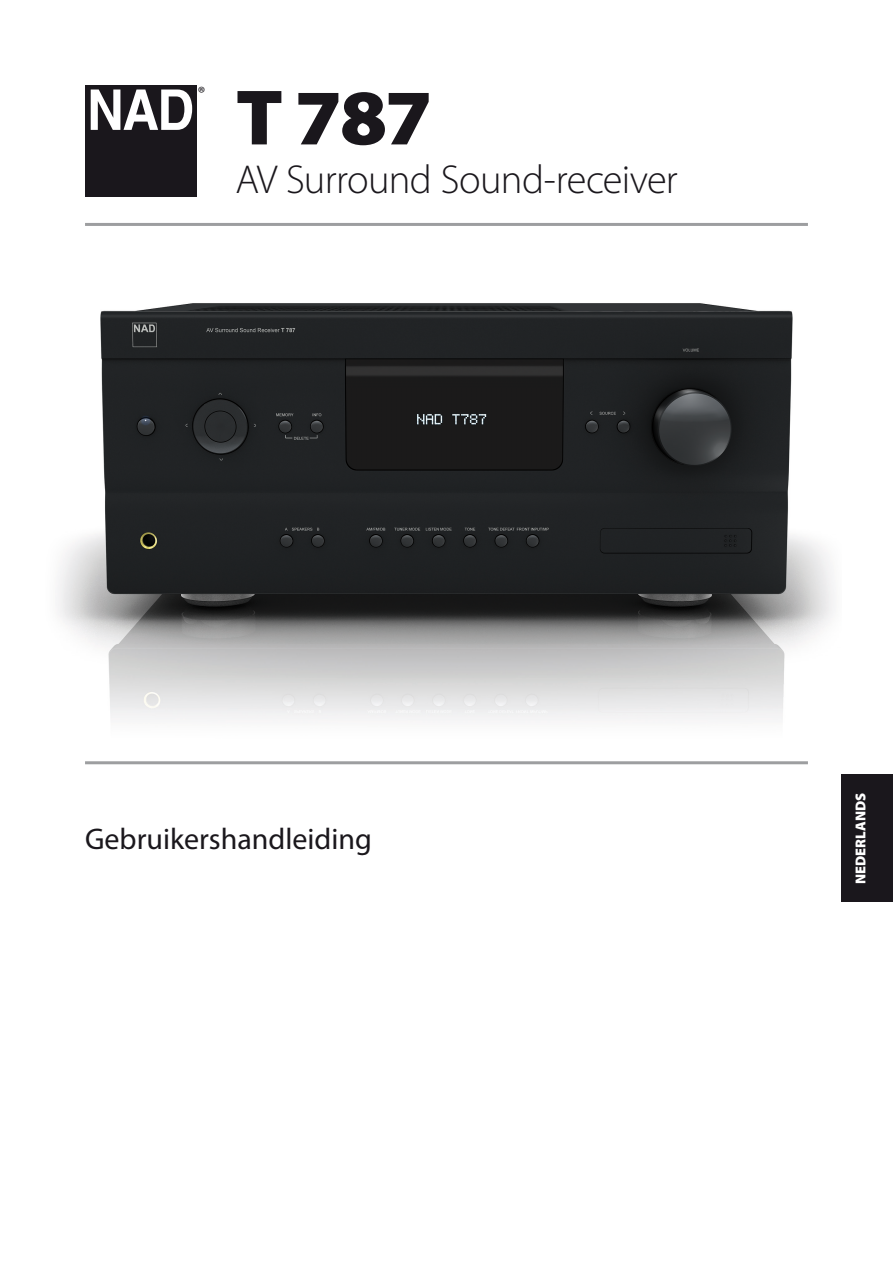
<style>
.page{position:relative;width:893px;height:1263px;background:#fff}
.page>*{position:absolute;margin:0;border:0;box-sizing:border-box;transform-origin:0 0}
.Misc_-_product_numb{font:900 79.2px "Myriad Pro";color:#1a171c;scale:1.05 1}
.Misc_-_product_name{font:300 40.5px "Myriad Pro";letter-spacing:-.02em;color:#1a171c}
.Misc_-_document_tit{font:30px "Myriad Pro";color:#1a171c}
.t1{font:18px "Myriad Pro";color:#1a171c}
.t2{font:900 14.4px "Myriad Pro";color:#fff}
</style>
<div class="page">
<div style="left:842px;top:774px;width:51px;height:128px;background:#1a171c"></div>
<img style="left:58px;top:303px;width:776px;height:417px">
<div style="left:85px;top:85px;width:111px;height:111px;background:#1a171c"></div>
<svg style="left:91px;top:89px;width:101px;height:41px"></svg>
<hr style="left:85px;top:223px;width:723px;height:3px;background:#9d9ea0">
<hr style="left:85px;top:761px;width:723px;height:3px;background:#9d9ea0">
<p class="t1" style="left:198px;top:81px;width:9px">®</p>
<p class="Misc_-_product_numb" style="left:236px;top:65px;width:189px">T 787</p>
<p class="Misc_-_product_name" style="left:236px;top:155px;width:444px">AV Surround Sound-receiver</p>
<p class="Misc_-_document_tit" style="left:85px;top:821px;width:288px">Gebruikershandleiding</p>
<p class="t2" style="left:851px;top:884px;width:93px;rotate:-90deg">NEDERLANDS</p>
</div>
